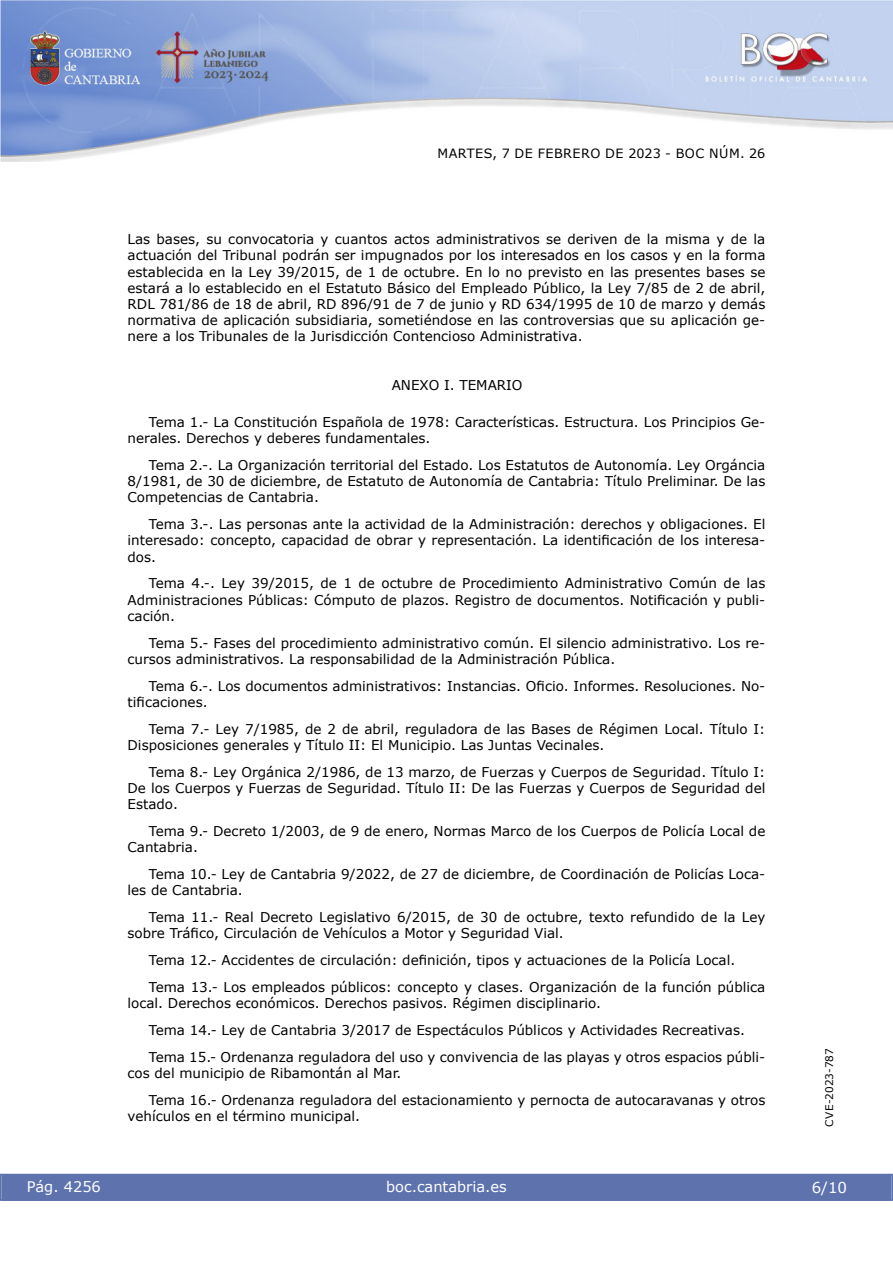
<style>
.page{position:relative;width:893px;height:1263px;background:#fff}
.page>*{position:absolute;margin:0;border:0;box-sizing:border-box;transform-origin:0 0}
.t1{font:15px "Verdana 2";color:#fff}
.t2{font:14.55px "Verdana 2";color:#fff}
.inicio_de_parrafo{font:13.5px/16.2px "Verdana 2";color:#000}
.inicio_de_parrafo-2{font:13.5px/16.2px "Verdana";color:#000;text-align:justify}
.center{font:13.5px "Verdana 2";color:#000}
.t3{font:12.75px "Verdana 2";letter-spacing:.035em;color:#000}
.t4{font:10.5px "Verdana 2";color:#000}
.s1{font-family:"Verdana"}
.s2{font-family:"Verdana 2"}
</style>
<div class="page">
<img style="left:0;top:0;width:893px;height:161px">
<div style="left:1px;top:1174px;width:890px;height:27px;background:#5e73ae"></div>
<p class="t3" style="left:438px;top:144px;width:329px">MARTES, 7 DE FEBRERO DE 2023 - BOC NÚM. 26</p>
<p class="inicio_de_parrafo" style="left:128px;top:231px;width:639px;text-align:justify">Las bases, su convocatoria y cuantos actos administrativos se deriven de la misma y de la actuación del Tribunal podrán ser impugnados por los interesados en los casos y en la forma establecida en la Ley 39/2015, de 1 de octubre. En lo no previsto en las presentes bases se estará a lo establecido en el Estatuto Básico del Empleado Público, la Ley 7/85 de 2 de abril, RDL 781/86 de 18 de abril, RD 896/91 de 7 de junio y RD 634/1995 de 10 de marzo y demás normativa de aplicación subsidiaria, sometiéndose en las controversias que su aplicación ge&shy;nere a los Tribunales de la Jurisdicción Contencioso Administrativa.</p>
<p class="center" style="left:392px;top:375px;width:132px">ANEXO I. TEMARIO</p>
<p class="inicio_de_parrafo" style="left:128px;top:414px;width:639px;text-indent:21px">Tema 1.- La Constitución Española de 1978: Características. Estructura. Los Principios Ge&shy;nerales. Derechos y deberes fundamentales.</p>
<p class="inicio_de_parrafo" style="left:128px;top:457px;width:639px;text-align:justify;text-indent:21px">Tema 2.-. La Organización territorial del Estado. Los Estatutos de Autonomía. Ley Orgáncia 8/1981, de 30 de diciembre, de Estatuto de Autonomía de Cantabria: Título Preliminar. De las Competencias de Cantabria.</p>
<p class="inicio_de_parrafo" style="left:128px;top:516px;width:639px;text-align:justify;text-indent:21px">Tema 3.-. Las personas ante la actividad de la Administración: derechos y obligaciones. El <span class="s1">interesado: concepto, capacidad de obrar y representación. La identificación de los interesa&shy;</span>dos.</p>
<p class="inicio_de_parrafo-2" style="left:128px;top:575px;width:639px;text-indent:21px"><span class="s2">Tema 4.-. Ley 39/2015, de 1 de octubre de Procedimiento Administrativo Común de las </span>Administraciones Públicas: Cómputo de plazos. Registro de documentos. Notificación y publi&shy;<span class="s2">cación.</span></p>
<p class="inicio_de_parrafo" style="left:128px;top:634px;width:639px;text-indent:21px">Tema 5.- Fases del procedimiento administrativo común. El silencio administrativo. Los re&shy;cursos administrativos. La responsabilidad de la Administración Pública.</p>
<p class="inicio_de_parrafo-2" style="left:128px;top:678px;width:639px;text-indent:21px">Tema 6.-. Los documentos administrativos: Instancias. Oficio. Informes. Resoluciones. No&shy;tificaciones.</p>
<p class="inicio_de_parrafo" style="left:128px;top:721px;width:639px;text-indent:21px">Tema 7.- Ley 7/1985, de 2 de abril, reguladora de las Bases de Régimen Local. Título I:<br>Disposiciones generales y Título II: El Municipio. Las Juntas Vecinales.</p>
<p class="inicio_de_parrafo" style="left:128px;top:764px;width:639px;text-align:justify;text-indent:21px">Tema 8.- Ley Orgánica 2/1986, de 13 marzo, de Fuerzas y Cuerpos de Seguridad. Título I:<br>De los Cuerpos y Fuerzas de Seguridad. Título II: De las Fuerzas y Cuerpos de Seguridad del Estado.</p>
<p class="inicio_de_parrafo" style="left:128px;top:823px;width:639px;text-indent:21px">Tema 9.- Decreto 1/2003, de 9 de enero, Normas Marco de los Cuerpos de Policía Local de<br>Cantabria.</p>
<p class="inicio_de_parrafo" style="left:128px;top:866px;width:639px;text-indent:21px">Tema 10.- Ley de Cantabria 9/2022, de 27 de diciembre, de Coordinación de Policías Loca&shy;les de Cantabria.</p>
<p class="inicio_de_parrafo" style="left:128px;top:909px;width:639px;text-indent:21px">Tema 11.- Real Decreto Legislativo 6/2015, de 30 de octubre, texto refundido de la Ley <span class="s1">sobre Tráfico, Circulación de Vehículos a Motor y Seguridad Vial.</span></p>
<p class="inicio_de_parrafo-2" style="left:149px;top:952px;width:588px">Tema 12.- Accidentes de circulación: definición, tipos y actuaciones de la Policía Local.</p>
<p class="inicio_de_parrafo" style="left:128px;top:979px;width:639px;text-indent:21px">Tema 13.- Los empleados públicos: concepto y clases. Organización de la función pública local. Derechos económicos. Derechos pasivos. Régimen disciplinario.</p>
<p class="inicio_de_parrafo" style="left:149px;top:1022px;width:598px">Tema 14.- Ley de Cantabria 3/2017 de Espectáculos Públicos y Actividades Recreativas.</p>
<p class="inicio_de_parrafo" style="left:128px;top:1049px;width:639px;text-indent:21px">Tema 15.- Ordenanza reguladora del uso y convivencia de las playas y otros espacios públi&shy;cos del municipio de Ribamontán al Mar.</p>
<p class="inicio_de_parrafo" style="left:128px;top:1092px;width:639px;text-indent:21px">Tema 16.- Ordenanza reguladora del estacionamiento y pernocta de autocaravanas y otros vehículos en el término municipal.</p>
<p class="t2" style="left:27px;top:1177px;width:76px">Pág. 4256</p>
<p class="t2" style="left:386px;top:1177px;width:122px">boc.cantabria.es</p>
<p class="t4" style="left:822px;top:1126px;width:80px;rotate:-90deg">CVE-2023-787</p>
<p class="t1" style="left:812px;top:1177px;width:37px">6/10</p>
</div>
